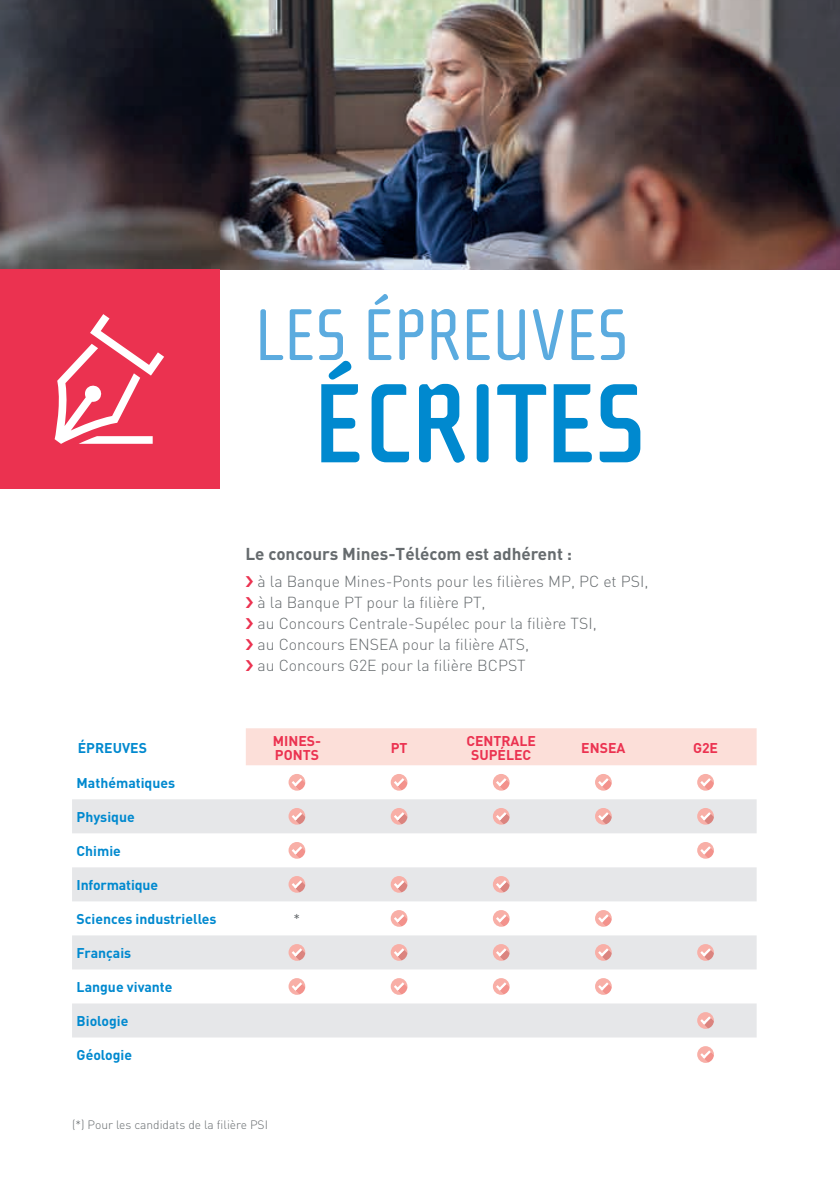
<style>
.page{position:relative;width:840px;height:1191px;background:#fff}
.page>*{position:absolute;margin:0;border:0;box-sizing:border-box;transform-origin:0 0}
.t1{font:700 115.4px "Cholla Sans";color:#0089cf}
.t2{font:75.2px "Cholla Sans";color:#5babdf}
.t3{font:700 17px "DIN";color:#666b6e}
.t4{font:300 15.8px "DIN";color:#666b6e}
.t5{font:700 14px "DIN";color:#0089cf}
.t6{font:700 14px/14px "DIN";color:#eb3250}
.t7{font:14px "DIN";color:#666b6e}
.t8{font:300 12px "DIN";color:#666b6e}
</style>
<div class="page">
<div style="left:246px;top:728px;width:510px;height:37px;background:#fcdfd9"></div>
<svg style="left:72px;top:799px;width:684px;height:238px;fill:#e6e7e9"></svg>
<svg style="left:288px;top:774px;width:17px;height:16px"></svg>
<svg style="left:390px;top:774px;width:17px;height:16px"></svg>
<svg style="left:493px;top:774px;width:16px;height:16px"></svg>
<svg style="left:595px;top:774px;width:16px;height:16px"></svg>
<svg style="left:697px;top:774px;width:16px;height:16px"></svg>
<svg style="left:288px;top:808px;width:17px;height:16px"></svg>
<svg style="left:390px;top:808px;width:17px;height:16px"></svg>
<svg style="left:492px;top:808px;width:17px;height:16px"></svg>
<svg style="left:594px;top:808px;width:17px;height:16px"></svg>
<svg style="left:696px;top:808px;width:17px;height:16px"></svg>
<svg style="left:288px;top:842px;width:17px;height:16px"></svg>
<svg style="left:696px;top:842px;width:17px;height:16px"></svg>
<svg style="left:288px;top:876px;width:17px;height:16px"></svg>
<svg style="left:390px;top:876px;width:17px;height:16px"></svg>
<svg style="left:492px;top:876px;width:17px;height:16px"></svg>
<svg style="left:390px;top:910px;width:17px;height:16px"></svg>
<svg style="left:492px;top:910px;width:17px;height:16px"></svg>
<svg style="left:594px;top:910px;width:17px;height:16px"></svg>
<svg style="left:288px;top:944px;width:17px;height:16px"></svg>
<svg style="left:390px;top:944px;width:17px;height:16px"></svg>
<svg style="left:492px;top:944px;width:17px;height:16px"></svg>
<svg style="left:594px;top:944px;width:17px;height:16px"></svg>
<svg style="left:696px;top:944px;width:17px;height:16px"></svg>
<svg style="left:288px;top:978px;width:17px;height:16px"></svg>
<svg style="left:390px;top:978px;width:17px;height:16px"></svg>
<svg style="left:492px;top:978px;width:17px;height:16px"></svg>
<svg style="left:594px;top:978px;width:17px;height:16px"></svg>
<svg style="left:696px;top:1012px;width:17px;height:16px"></svg>
<svg style="left:697px;top:1046px;width:16px;height:16px"></svg>
<img style="left:0;top:0;width:839px;height:269px">
<div style="left:0;top:269px;width:219px;height:220px;background:#eb3250"></div>
<svg style="left:55px;top:314px;width:109px;height:130px"></svg>
<p class="t2" style="left:254px;top:294px;width:376px">LES ÉPREUVES</p>
<p class="t1" style="left:312px;top:361px;width:334px">ÉCRITES</p>
<p class="t3" style="left:245px;top:542px;width:328px">Le concours Mines-Télécom est adhérent :</p>
<p class="t4" style="left:257px;top:571px;width:392px">à la Banque Mines-Ponts pour les filières MP, PC et PSI,</p>
<p class="t4" style="left:257px;top:592px;width:229px">à la Banque PT pour la filière PT,</p>
<p class="t4" style="left:257px;top:613px;width:340px">au Concours Centrale-Supélec pour la filière TSI,</p>
<p class="t4" style="left:257px;top:634px;width:273px">au Concours ENSEA pour la filière ATS,</p>
<p class="t4" style="left:257px;top:655px;width:269px">au Concours G2E pour la filière BCPST</p>
<p class="t5" style="left:78px;top:738px;width:71px">ÉPREUVES</p>
<p class="t6" style="left:272px;top:733px;width:50px">MINES-<br>PONTS</p>
<p class="t6" style="left:390px;top:740px;width:18px">PT</p>
<p class="t5" style="left:77px;top:774px;width:100px">Mathématiques</p>
<p class="t5" style="left:77px;top:808px;width:60px">Physique</p>
<p class="t5" style="left:77px;top:842px;width:46px">Chimie</p>
<p class="t5" style="left:77px;top:876px;width:83px">Informatique</p>
<p class="t5" style="left:77px;top:910px;width:141px">Sciences industrielles</p>
<p class="t7" style="left:293px;top:910px;width:8px">*</p>
<p class="t5" style="left:77px;top:944px;width:56px">Français</p>
<p class="t5" style="left:77px;top:978px;width:97px">Langue vivante</p>
<p class="t5" style="left:77px;top:1012px;width:53px">Biologie</p>
<p class="t5" style="left:77px;top:1046px;width:57px">Géologie</p>
<p class="t8" style="left:72px;top:1117px;width:197px">(*) Pour les candidats de la filière PSI</p>
<p class="t6" style="left:466px;top:733px;width:71px">CENTRALE</p>
<p class="t6" style="left:471px;top:747px;width:62px">SUPÉLEC</p>
<p class="t6" style="left:581px;top:740px;width:46px">ENSEA</p>
<p class="t6" style="left:692px;top:740px;width:26px">G2E</p>
</div>
